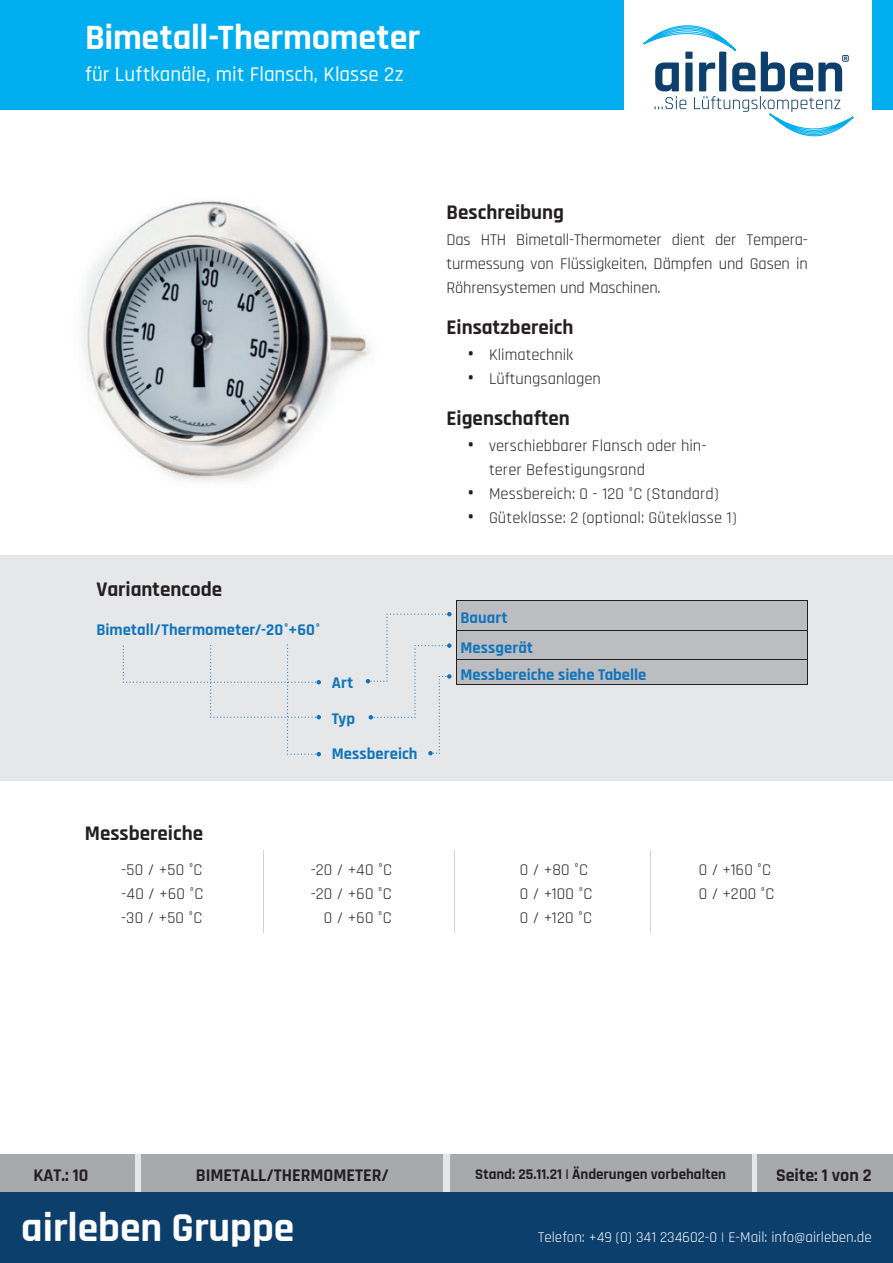
<style>
.page{position:relative;width:893px;height:1263px;background:#fff}
.page>*{position:absolute;margin:0;border:0;box-sizing:border-box;transform-origin:0 0}
.t1{font:700 41.55px "Rajdhani";color:#fff}
.t2{font:700 36px "Rajdhani";letter-spacing:-.005em;color:#fff}
.t3{font:700 21px "Rajdhani";color:#231f20}
.t4{font:500 21px "Rajdhani";letter-spacing:.005em;color:#fff}
.t5{font:700 18px "Rajdhani";color:#231f20}
.t6{font:16.5px/24px "Rajdhani";color:#231f20}
.t7{font:700 16.5px/35.8px "Rajdhani";letter-spacing:.005em;color:#1074bc}
.t8{font:15px "Rajdhani";color:#fff}
.t9{font:700 15px "Rajdhani";color:#231f20}
.s1{font-weight:700;font-size:21px}
</style>
<div class="page">
<div style="left:0;top:1154px;width:893px;height:39px;background:#e6e7e9"></div>
<div style="left:758px;top:1154px;width:135px;height:39px;background:#a8a9ad"></div>
<div style="left:0;top:1154px;width:135px;height:39px;background:#a8a9ad"></div>
<div style="left:450px;top:1154px;width:302px;height:39px;background:#a8a9ad"></div>
<div style="left:141px;top:1154px;width:302px;height:39px;background:#a8a9ad"></div>
<div style="left:0;top:1193px;width:893px;height:70px;background:#0c3f6c"></div>
<div style="left:0;top:555px;width:893px;height:226px;background:#e6e7e9"></div>
<svg style="left:123px;top:644px;width:198px;height:112px"></svg>
<svg style="left:366px;top:600px;width:442px;height:155px"></svg>
<img style="left:81px;top:199px;width:290px;height:283px">
<hr style="left:264px;top:850px;width:1px;height:82px;background:#d1d2d4">
<hr style="left:454px;top:850px;width:1px;height:82px;background:#d1d2d4">
<hr style="left:650px;top:850px;width:1px;height:82px;background:#d1d2d4">
<div style="left:0;top:0;width:893px;height:109px;background:#00aeef"></div>
<div style="left:625px;top:0;width:247px;height:149px;background:#fff"></div>
<svg style="left:643px;top:26px;width:210px;height:110px"></svg>
<h2 class="t2" style="left:85px;top:16px;width:336px">Bimetall-Thermometer</h2>
<p class="t4" style="left:85px;top:62px;width:320px">für Luftkanäle, mit Flansch, Klasse 2z</p>
<p class="t3" style="left:96px;top:576px;width:127px">Variantencode</p>
<p class="t7" style="left:96px;top:612px;width:226px">Bimetall/Thermometer/-20°+60°</p>
<p class="t7" style="left:332px;top:665px;width:87px">Art<br>Typ<br>Messbereich</p>
<p class="t3" style="left:85px;top:820px;width:120px">Messbereiche</p>
<p class="t3" style="left:446px;top:200px;width:119px">Beschreibung</p>
<p class="t6" style="left:446px;top:229px;width:363px;text-align:justify">Das HTH Bimetall-Thermometer dient der Tempera&shy;turmessung von Flüssigkeiten, Dämpfen und Gasen in Röhrensystemen und Maschinen.</p>
<p class="t3" style="left:446px;top:315px;width:129px">Einsatzbereich</p>
<p class="t6" style="left:468px;top:343px;width:107px"><span class="s1">•</span> Klimatechnik</p>
<p class="t6" style="left:468px;top:367px;width:135px"><span class="s1">•</span> Lüftungsanlagen</p>
<p class="t3" style="left:446px;top:405px;width:125px">Eigenschaften</p>
<p class="t6" style="left:489px;top:434px;width:219px;text-indent:-21px"><span class="s1">•</span> verschiebbarer Flansch oder hin&shy;terer Befestigungsrand</p>
<p class="t6" style="left:468px;top:482px;width:252px"><span class="s1">•</span> Messbereich: 0 - 120 °C (Standard)</p>
<p class="t6" style="left:468px;top:506px;width:270px"><span class="s1">•</span> Güteklasse: 2 (optional: Güteklasse 1)</p>
<p class="t7" style="left:460px;top:603px;width:74px;line-height:29.5px">Bauart<br>Messgerät</p>
<p class="t7" style="left:460px;top:657px;width:187px">Messbereiche siehe Tabelle</p>
<p class="t6" style="left:121px;top:858px;width:84px;text-align:justify">-50 / +50 °C -40 / +60 °C -30 / +50 °C</p>
<p class="t6" style="left:311px;top:858px;width:83px;text-align:right">-20 / +40 °C -20 / +60 °C<br>0 / +60 °C</p>
<p class="t6" style="left:520px;top:858px;width:74px">0 / +80 °C<br>0 / +100 °C<br>0 / +120 °C</p>
<p class="t6" style="left:699px;top:858px;width:77px">0 / +160 °C<br>0 / +200 °C</p>
<p class="t5" style="left:33px;top:1164px;width:57px">KAT.: 10</p>
<p class="t5" style="left:196px;top:1164px;width:195px">BIMETALL/THERMOMETER/</p>
<p class="t9" style="left:475px;top:1165px;width:252px">Stand: 25.11.21 | Änderungen vorbehalten</p>
<p class="t5" style="left:776px;top:1164px;width:97px">Seite: 1 von 2</p>
<h1 class="t1" style="left:21px;top:1202px;width:275px">airleben Gruppe</h1>
<p class="t8" style="left:538px;top:1228px;width:335px">Telefon: +49 (0) 341 234602-0 | E-Mail: info@airleben.de</p>
</div>
